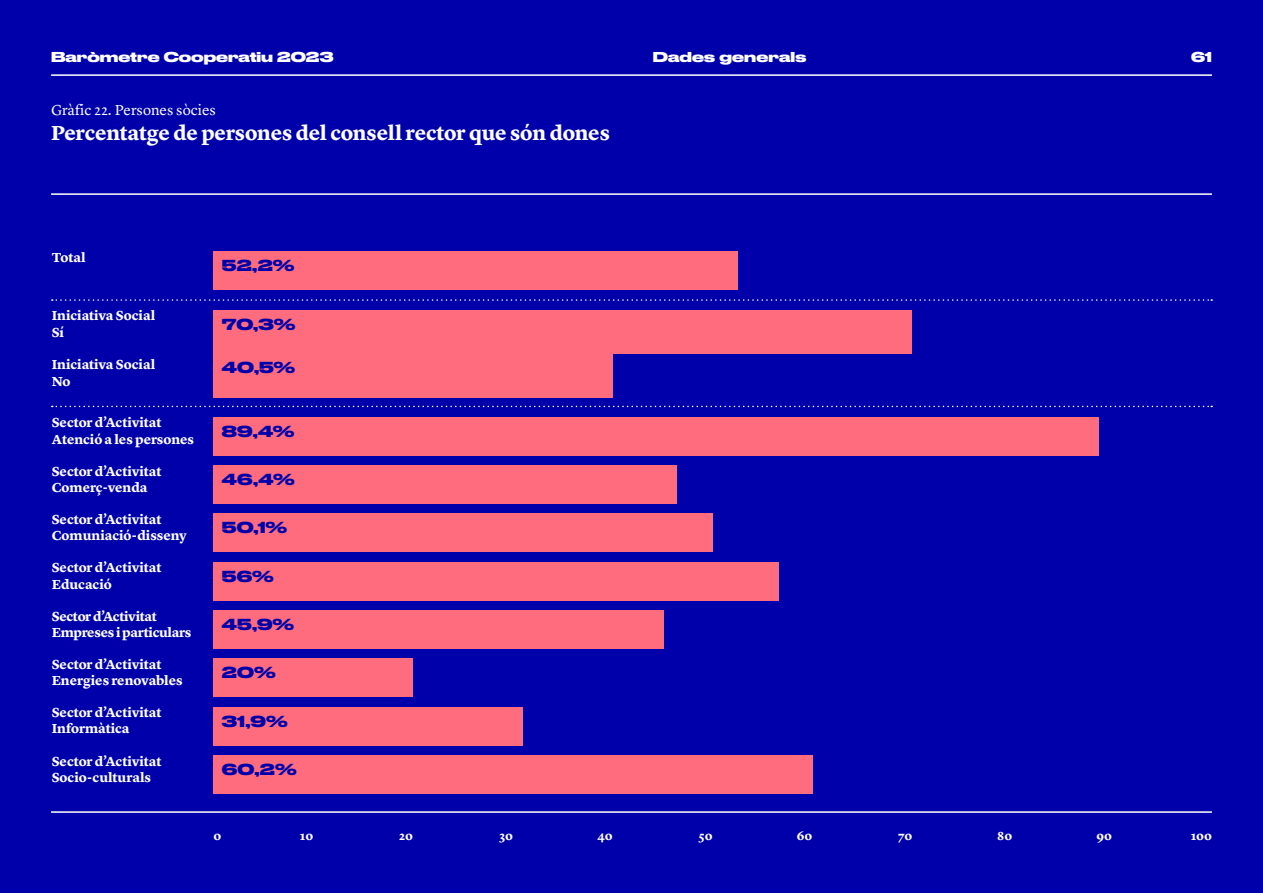
<style>
.page{position:relative;width:1263px;height:893px;background:#0000ab}
.page>*{position:absolute;margin:0;border:0;box-sizing:border-box;transform-origin:0 0}
.sub-subtítol_blanc{font:700 21px "Lyon Text";letter-spacing:-.01em;color:#fff}
.números_barres{font:700 15px "Druk Wide";letter-spacing:.005em;color:#0000ab}
.subtítol_blanc__nive{font:15px "Lyon Text";color:#fff}
.t1{font:700 13.5px/16.2px "Lyon Text";color:#fff}
.títol_apartat_blanc{font:700 13.5px "Druk Wide";color:#fff}
.t2{font:700 13.5px/16.2px "Lyon Text";letter-spacing:-.02em;color:#fff}
.t3{font:700 12px "Lyon Text";color:#fff}
</style>
<div class="page">
<hr style="left:51px;top:74px;width:1161px;height:2px;background:#fff">
<hr style="left:51px;top:193px;width:1161px;height:2px;background:#fff">
<hr style="left:51px;top:811px;width:1161px;height:2px;background:#fff">
<svg style="left:52px;top:299px;width:1160px;height:2px"></svg>
<svg style="left:52px;top:406px;width:1160px;height:1px"></svg>
<div style="left:213px;top:755px;width:599px;height:38px;background:#ff6c7d"></div>
<div style="left:213px;top:659px;width:200px;height:38px;background:#ff6c7d"></div>
<div style="left:213px;top:610px;width:451px;height:39px;background:#ff6c7d"></div>
<div style="left:213px;top:514px;width:500px;height:38px;background:#ff6c7d"></div>
<div style="left:213px;top:353px;width:400px;height:44px;background:#ff6c7d"></div>
<div style="left:213px;top:417px;width:886px;height:38px;background:#ff6c7d"></div>
<div style="left:213px;top:562px;width:566px;height:38px;background:#ff6c7d"></div>
<div style="left:213px;top:310px;width:699px;height:43px;background:#ff6c7d"></div>
<div style="left:213px;top:707px;width:310px;height:38px;background:#ff6c7d"></div>
<div style="left:213px;top:465px;width:463px;height:39px;background:#ff6c7d"></div>
<div style="left:213px;top:252px;width:525px;height:38px;background:#ff6c7d"></div>
<p class="títol_apartat_blanc" style="left:51px;top:46px;width:284px">Baròmetre Cooperatiu 2023</p>
<p class="títol_apartat_blanc" style="left:1191px;top:46px;width:22px">61</p>
<p class="títol_apartat_blanc" style="left:653px;top:46px;width:155px">Dades generals</p>
<p class="subtítol_blanc__nive" style="left:51px;top:98px;width:166px">Gràfic 22. Persones sòcies</p>
<p class="sub-subtítol_blanc" style="left:51px;top:116px;width:560px">Percentatge de persones del consell rector que són dones</p>
<p class="t1" style="left:52px;top:248px;width:35px">Total</p>
<p class="t1" style="left:52px;top:307px;width:105px">Iniciativa Social<br>Sí</p>
<p class="t1" style="left:52px;top:356px;width:105px">Iniciativa Social<br>No</p>
<p class="t1" style="left:52px;top:414px;width:144px">Sector d’Activitat<br>Atenció a les persones</p>
<p class="t1" style="left:52px;top:462px;width:111px">Sector d’Activitat<br>Comerç-venda</p>
<p class="t1" style="left:52px;top:510px;width:136px">Sector d’Activitat<br>Comuniació-disseny</p>
<p class="t1" style="left:52px;top:559px;width:111px">Sector d’Activitat<br>Educació</p>
<p class="t2" style="left:52px;top:607px;width:141px">Sector d’Activitat<br>Empreses i particulars</p>
<p class="t1" style="left:52px;top:655px;width:132px">Sector d’Activitat<br>Energies renovables</p>
<p class="t1" style="left:52px;top:703px;width:111px">Sector d’Activitat<br>Informàtica</p>
<p class="t1" style="left:52px;top:752px;width:111px">Sector d’Activitat<br>Socio-culturals</p>
<p class="números_barres" style="left:222px;top:253px;width:74px">52,2%</p>
<p class="números_barres" style="left:222px;top:312px;width:75px">70,3%</p>
<p class="números_barres" style="left:222px;top:355px;width:75px">40,5%</p>
<p class="números_barres" style="left:222px;top:419px;width:74px">89,4%</p>
<p class="números_barres" style="left:222px;top:467px;width:74px">46,4%</p>
<p class="números_barres" style="left:222px;top:515px;width:67px">50,1%</p>
<p class="números_barres" style="left:222px;top:564px;width:53px">56%</p>
<p class="números_barres" style="left:222px;top:612px;width:74px">45,9%</p>
<p class="números_barres" style="left:222px;top:660px;width:55px">20%</p>
<p class="números_barres" style="left:222px;top:709px;width:67px">31,9%</p>
<p class="números_barres" style="left:222px;top:757px;width:76px">60,2%</p>
<p class="t3" style="left:213px;top:826px;width:9px">0</p>
<p class="t3" style="left:300px;top:826px;width:15px">10</p>
<p class="t3" style="left:399px;top:826px;width:15px">20</p>
<p class="t3" style="left:499px;top:826px;width:15px">30</p>
<p class="t3" style="left:597px;top:826px;width:17px">40</p>
<p class="t3" style="left:699px;top:826px;width:15px">50</p>
<p class="t3" style="left:797px;top:826px;width:17px">60</p>
<p class="t3" style="left:898px;top:826px;width:16px">70</p>
<p class="t3" style="left:998px;top:826px;width:16px">80</p>
<p class="t3" style="left:1096px;top:826px;width:17px">90</p>
<p class="t3" style="left:1191px;top:826px;width:23px">100</p>
</div>
